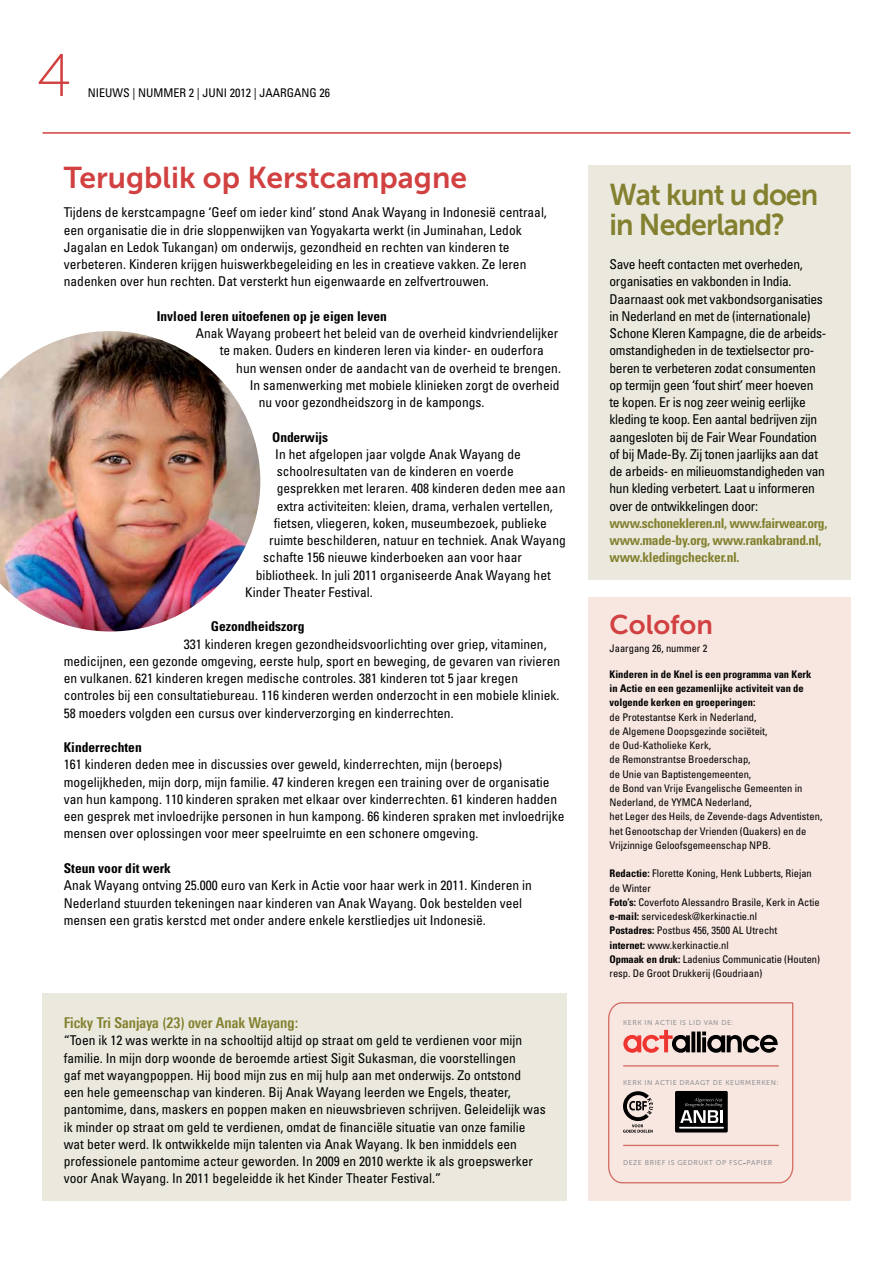
<style>
.page{position:relative;width:893px;height:1263px;background:#fff}
.page>*{position:absolute;margin:0;border:0;box-sizing:border-box;transform-origin:0 0}
.t1{font:60px "Museo Sans 100";color:#d24141}
.t2{font:30px "Museo Sans 700";color:#d24141}
.t3{font:30px/30px "Museo Sans 700";letter-spacing:-.03em;color:#83802f;scale:.95 1}
.t4{font:27px "Museo Sans 700";color:#d24141}
.t5{font:700 15px "Linotype Univers 620 Cn";color:#83802f}
.t6{font:condensed 13.5px/17.2px "Univers LT Std";color:#000}
.t7{font:condensed 13.5px/17.2px "Univers LT Std";letter-spacing:-.02em;color:#000}
.t8{font:700 condensed 13.5px/17.2px "Univers LT Std";letter-spacing:-.02em;color:#83802f}
.t9{font:700 condensed 13.5px "Univers LT Std";color:#000}
.t10{font:condensed 12px "Univers LT Std";color:#000}
.t11{font:condensed 10.5px/14.2px "Univers LT Std";color:#000}
.t12{font:700 condensed 10.5px/14.2px "Univers LT Std";color:#000}
.t13{font:6.9px "Museo Sans 500";letter-spacing:.075em;color:#939598}
.s1{font-weight:700}
</style>
<div class="page">
<hr style="left:43px;top:132px;width:807px;height:2px;background:#d24141">
<div style="left:43px;top:994px;width:524px;height:207px;background:#ebe9de"></div>
<div style="left:588px;top:597px;width:262px;height:604px;background:#f8e7e1"></div>
<svg style="left:608px;top:1002px;width:185px;height:181px"></svg>
<div style="left:588px;top:166px;width:262px;height:414px;background:#ebe9de"></div>
<img style="left:0;top:331px;width:260px;height:300px">
<h1 class="t1" style="left:37px;top:44px;width:37px">4</h1>
<p class="t10" style="left:88px;top:85px;width:128px">NIEUWS | NUMMER 2 | juni</p>
<p class="t10" style="left:230px;top:85px;width:102px">2012 | JAARGANG 26</p>
<h2 class="t2" style="left:64px;top:161px;width:405px">Terugblik op Kerstcampagne</h2>
<p class="t6" style="left:64px;top:204px;width:485px">Tijdens de kerstcampagne ‘Geef om ieder kind’ stond Anak Wayang in Indonesië centraal, een organisatie die in drie sloppenwijken van Yogyakarta werkt (in Juminahan, Ledok Jagalan en Ledok Tukangan) om onderwijs, gezondheid en rechten van kinderen te verbeteren. Kinderen krijgen huiswerkbegeleiding en les in creatieve vakken. Ze leren nadenken over hun rechten. Dat versterkt hun eigenwaarde en zelfvertrouwen.</p>
<p class="t9" style="left:157px;top:308px;width:232px">Invloed leren uitoefenen op je eigen leven</p>
<p class="t6" style="left:220px;top:324px;width:340px;text-indent:-24px">Anak Wayang probeert het beleid van de overheid kindvriendelijker te maken. Ouders en kinderen leren via kinder- en ouderfora</p>
<p class="t6" style="left:236px;top:359px;width:326px">hun wensen onder de aandacht van de overheid te brengen.</p>
<p class="t6" style="left:250px;top:376px;width:311px">In samenwerking met mobiele klinieken zorgt de overheid</p>
<p class="t6" style="left:259px;top:393px;width:227px">nu voor gezondheidszorg in de kampongs.</p>
<p class="t9" style="left:272px;top:428px;width:57px">Onderwijs</p>
<p class="t6" style="left:275px;top:445px;width:247px">In het afgelopen jaar volgde Anak Wayang de</p>
<p class="t6" style="left:277px;top:462px;width:238px">schoolresultaten van de kinderen en voerde</p>
<p class="t6" style="left:277px;top:480px;width:290px">gesprekken met leraren. 408 kinderen deden mee aan</p>
<p class="t6" style="left:277px;top:497px;width:277px">extra activiteiten: kleien, drama, verhalen vertellen,</p>
<p class="t6" style="left:274px;top:514px;width:274px">fietsen, vliegeren, koken, museumbezoek, publieke</p>
<p class="t6" style="left:269px;top:531px;width:298px">ruimte beschilderen, natuur en techniek. Anak Wayang</p>
<p class="t6" style="left:263px;top:549px;width:260px">schafte 156 nieuwe kinderboeken aan voor haar</p>
<p class="t6" style="left:256px;top:566px;width:297px">bibliotheek. In juli 2011 organiseerde Anak Wayang het</p>
<p class="t6" style="left:245px;top:583px;width:129px">Kinder Theater Festival.</p>
<p class="t9" style="left:211px;top:618px;width:95px">Gezondheidszorg</p>
<p class="t6" style="left:64px;top:635px;width:498px;text-indent:120px">331 kinderen kregen gezondheidsvoorlichting over griep, vitaminen, medicijnen, een gezonde omgeving, eerste hulp, sport en beweging, de gevaren van rivieren en vulkanen. 621 kinderen kregen medische controles. 381 kinderen tot 5 jaar kregen controles bij een consultatiebureau. 116 kinderen werden onderzocht in een mobiele kliniek.<br>58 moeders volgden een cursus over kinderverzorging en kinderrechten.</p>
<p class="t9" style="left:64px;top:739px;width:80px">Kinderrechten</p>
<p class="t6" style="left:64px;top:756px;width:502px">161 kinderen deden mee in discussies over geweld, kinderrechten, mijn (beroeps) mogelijkheden, mijn dorp, mijn familie. 47 kinderen kregen een training over de organisatie van hun kampong. 110 kinderen spraken met elkaar over kinderrechten. 61 kinderen hadden een gesprek met invloedrijke personen in hun kampong. 66 kinderen spraken met invloedrijke mensen over oplossingen voor meer speelruimte en een schonere omgeving.</p>
<p class="t9" style="left:64px;top:860px;width:109px">Steun voor dit werk</p>
<p class="t6" style="left:64px;top:877px;width:470px">Anak Wayang ontving 25.000 euro van Kerk in Actie voor haar werk in 2011. Kinderen in<br>Nederland stuurden tekeningen naar kinderen van Anak Wayang. Ook bestelden veel mensen een gratis kerstcd met onder andere enkele kerstliedjes uit Indonesië.</p>
<p class="t5" style="left:64px;top:1014px;width:236px">Ficky Tri Sanjaya (23) over Anak Wayang:</p>
<p class="t6" style="left:64px;top:1032px;width:483px">“Toen ik 12 was werkte in na schooltijd altijd op straat om geld te verdienen voor mijn familie. In mijn dorp woonde de beroemde artiest Sigit Sukasman, die voorstellingen<br>gaf met wayangpoppen. Hij bood mijn zus en mij hulp aan met onderwijs. Zo ontstond<br>een hele gemeenschap van kinderen. Bij Anak Wayang leerden we Engels, theater, pantomime, dans, maskers en poppen maken en nieuwsbrieven schrijven. Geleidelijk was ik minder op straat om geld te verdienen, omdat de financiële situatie van onze familie wat beter werd. Ik ontwikkelde mijn talenten via Anak Wayang. Ik ben inmiddels een professionele pantomime acteur geworden. In 2009 en 2010 werkte ik als groepswerker voor Anak Wayang. In 2011 begeleidde ik het Kinder Theater Festival.”</p>
<h2 class="t3" style="left:609px;top:180px;width:221px">Wat kunt u doen in Nederland?</h2>
<p class="t7" style="left:609px;top:255px;width:218px">Save heeft contacten met overheden, organisaties en vakbonden in India.<br>Daarnaast ook met vakbondsorganisaties in Nederland en met de (internationale)<br>Schone Kleren Kampagne, die de arbeids&shy;omstandigheden in de textielsector pro&shy;beren te verbeteren zodat consumenten op termijn geen ‘fout shirt’ meer hoeven te kopen. Er is nog zeer weinig eerlijke kleding te koop. Een aantal bedrijven zijn aangesloten bij de Fair Wear Foundation of bij Made-By. Zij tonen jaarlijks aan dat de arbeids- en milieuomstandigheden van hun kleding verbetert. Laat u informeren over de ontwikkelingen door:</p>
<p class="t8" style="left:609px;top:514px;width:219px">www.schonekleren.nl, www.fairwear.org, www.made-by.org, www.rankabrand.nl, www.kledingchecker.nl.</p>
<h3 class="t4" style="left:609px;top:610px;width:105px">Colofon</h3>
<p class="t11" style="left:609px;top:641px;width:99px">Jaargang 26, nummer 2</p>
<p class="t12" style="left:609px;top:667px;width:203px">Kinderen in de Knel is een programma van Kerk in Actie en een gezamenlijke activiteit van de volgende kerken en groeperingen:</p>
<p class="t11" style="left:609px;top:710px;width:214px">de Protestantse Kerk in Nederland,<br>de Algemene Doopsgezinde sociëteit,<br>de Oud-Katholieke Kerk,<br>de Remonstrantse Broederschap,<br>de Unie van Baptistengemeenten,<br>de Bond van Vrije Evangelische Gemeenten in Nederland, de YYMCA Nederland,<br>het Leger des Heils, de Zevende-dags Adventisten, het Genootschap der Vrienden (Quakers) en de Vrijzinnige Geloofsgemeenschap NPB.</p>
<p class="t11" style="left:609px;top:866px;width:212px"><span class="s1">Redactie:</span> Florette Koning, Henk Lubberts, Riejan de Winter<br><span class="s1">Foto’s:</span> Coverfoto Alessandro Brasile, Kerk in Actie <span class="s1">e-mail:</span> servicedesk@kerkinactie.nl<br><span class="s1">Postadres:</span> Postbus 456, 3500 AL Utrecht<br><span class="s1">internet:</span> www.kerkinactie.nl<br><span class="s1">Opmaak en druk:</span> Ladenius Communicatie (Houten) resp. De Groot Drukkerij (Goudriaan)</p>
<p class="t13" style="left:623px;top:1019px;width:112px">KERK IN ACTIE IS LID VAN DE:</p>
<p class="t13" style="left:623px;top:1078px;width:157px">KERK IN ACTIE DRAAGT DE KEURMERKEN:</p>
<p class="t13" style="left:623px;top:1159px;width:151px">DEZE BRIEF IS GEDRUKT OP FSC PAPIER</p>
</div>
